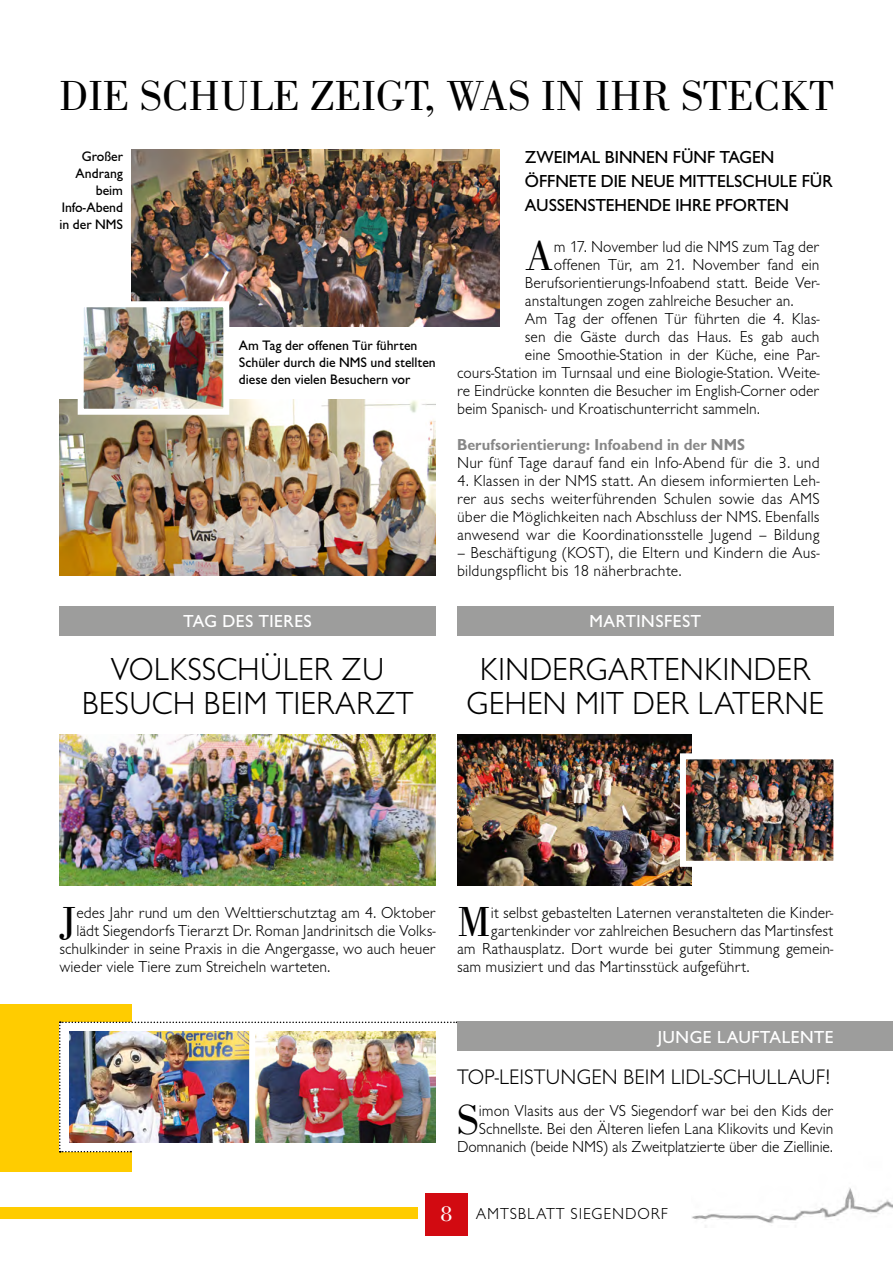
<style>
.page{position:relative;width:893px;height:1263px;background:#fff}
.page>*{position:absolute;margin:0;border:0;box-sizing:border-box;transform-origin:0 0}
.t1{font:43.5px "Bodoni";color:#000}
.t2{font:300 33px/34.5px "Chantilly LH";color:#000;text-align:center}
.t3{font:300 21.75px "Chantilly LH";color:#000}
.t4{font:18px/24px "Chantilly";color:#000}
.t5{font:18px "Chantilly";letter-spacing:.03em;color:#fff}
.t6{font:300 16.5px/18px "Chantilly LH";color:#000;text-align:right}
.t7{font:700 16.5px "Chantilly";color:#878787}
.t8{font:300 16.5px "Chantilly LH";letter-spacing:.05em;color:#000}
.t9{font:14.25px/17.1px "Chantilly";color:#000;text-align:right}
.s1{font-family:"Bodoni";font-weight:400;font-size:22.5px;color:#fff}
</style>
<div class="page">
<img style="left:692px;top:1187px;width:201px;height:41px">
<div style="left:425px;top:1193px;width:43px;height:42px;background:#d20a11"></div>
<div style="left:0;top:1208px;width:418px;height:11px;background:#fc0"></div>
<div style="left:0;top:1004px;width:131px;height:167px;background:#fc0"></div>
<div style="left:457px;top:1021px;width:436px;height:30px;background:#9d9d9c"></div>
<svg style="left:59px;top:1021px;width:398px;height:131px"></svg>
<div style="left:457px;top:606px;width:376px;height:30px;background:#9d9d9c"></div>
<div style="left:60px;top:606px;width:376px;height:30px;background:#9d9d9c"></div>
<img style="left:457px;top:735px;width:235px;height:150px">
<img style="left:60px;top:735px;width:376px;height:150px">
<img style="left:132px;top:150px;width:367px;height:177px">
<img style="left:60px;top:399px;width:376px;height:177px">
<img style="left:85px;top:308px;width:137px;height:100px">
<div style="left:78px;top:301px;width:151px;height:114px;border:6px solid #fff"></div>
<img style="left:69px;top:1031px;width:180px;height:111px">
<img style="left:255px;top:1031px;width:181px;height:111px">
<img style="left:687px;top:760px;width:145px;height:100px">
<div style="left:680px;top:753px;width:159px;height:114px;border:6px solid #fff"></div>
<div style="left:249px;top:1029px;width:6px;height:118px;background:#fff"></div>
<h1 class="t1" style="left:59px;top:72px;width:776px">DIE SCHULE ZEIGT, WAS IN IHR STECKT</h1>
<p class="t4" style="left:525px;top:146px;width:309px">ZWEIMAL BINNEN FÜNF TAGEN<br>ÖFFNETE DIE NEUE MITTELSCHULE FÜR<br>AUSSENSTEHENDE IHRE PFORTEN</p>
<h1 class="t1" style="left:525px;top:231px;width:30px">A</h1>
<p class="t6" style="left:554px;top:238px;width:267px">m 17. November lud die NMS zum Tag der</p>
<p class="t9" style="left:59px;top:148px;width:65px">Großer<br>Andrang beim<br>Info-Abend in der NMS</p>
<p class="t6" style="left:554px;top:256px;width:267px">offenen Tür, am 21. November fand ein</p>
<p class="t6" style="left:525px;top:274px;width:296px">Berufsorientierungs-Infoabend statt. Beide Ver-</p>
<p class="t6" style="left:525px;top:292px;width:270px">anstaltungen zogen zahlreiche Besucher an.</p>
<p class="t6" style="left:525px;top:310px;width:296px">Am Tag der offenen Tür führten die 4. Klas-</p>
<p class="t6" style="left:525px;top:328px;width:296px">sen die Gäste durch das Haus. Es gab auch</p>
<p class="t6" style="left:525px;top:346px;width:296px">eine Smoothie-Station in der Küche, eine Par-</p>
<p class="t6" style="left:457px;top:364px;width:364px">cours-Station im Turnsaal und eine Biologie-Station. Weite-</p>
<p class="t6" style="left:457px;top:382px;width:364px">re Eindrücke konnten die Besucher im English-Corner oder</p>
<p class="t6" style="left:457px;top:400px;width:304px">beim Spanisch- und Kroatischunterricht sammeln.</p>
<p class="t7" style="left:457px;top:435px;width:289px">Berufsorientierung: Infoabend in der NMS</p>
<p class="t6" style="left:457px;top:454px;width:364px">Nur fünf Tage darauf fand ein Info-Abend für die 3. und</p>
<p class="t6" style="left:457px;top:472px;width:364px;text-align:justify">4. Klassen in der NMS statt. An diesem informierten Leh&shy;rer aus sechs weiterführenden Schulen sowie das AMS über die Möglichkeiten nach Abschluss der NMS. Ebenfalls anwesend war die Koordinationsstelle Jugend – Bildung</p>
<p class="t6" style="left:457px;top:544px;width:364px;text-align:left">– Beschäftigung (KOST), die Eltern und Kindern die Aus&shy;bildungspflicht bis 18 näherbrachte.</p>
<p class="t9" style="left:239px;top:337px;width:198px;text-align:left">Am Tag der offenen Tür führten<br>Schüler durch die NMS und stellten diese den vielen Besuchern vor</p>
<p class="t5" style="left:184px;top:611px;width:130px">TAG DES TIERES</p>
<p class="t5" style="left:589px;top:611px;width:113px">MARTINSFEST</p>
<h2 class="t2" style="left:466px;top:652px;width:359px">KINDERGARTENKINDER<br>GEHEN MIT DER LATERNE</h2>
<h2 class="t2" style="left:82px;top:652px;width:333px">VOLKSSCHÜLER ZU<br>BESUCH BEIM TIERARZT</h2>
<h1 class="t1" style="left:60px;top:897px;width:18px">J</h1>
<p class="t6" style="left:76px;top:904px;width:361px">edes Jahr rund um den Welttierschutztag am 4. Oktober</p>
<p class="t6" style="left:76px;top:922px;width:361px">lädt Siegendorfs Tierarzt Dr. Roman Jandrinitsch die Volks-</p>
<p class="t6" style="left:60px;top:940px;width:378px">schulkinder in seine Praxis in die Angergasse, wo auch heuer</p>
<p class="t6" style="left:60px;top:958px;width:272px">wieder viele Tiere zum Streicheln warteten.</p>
<h1 class="t1" style="left:457px;top:897px;width:35px">M</h1>
<p class="t6" style="left:491px;top:904px;width:344px">it selbst gebastelten Laternen veranstalteten die Kinder-</p>
<p class="t6" style="left:491px;top:922px;width:344px">gartenkinder vor zahlreichen Besuchern das Martinsfest</p>
<p class="t6" style="left:457px;top:940px;width:378px">am Rathausplatz. Dort wurde bei guter Stimmung gemein-</p>
<p class="t6" style="left:457px;top:958px;width:294px">sam musiziert und das Martinsstück aufgeführt.</p>
<p class="t5" style="left:658px;top:1027px;width:177px">JUNGE LAUFTALENTE</p>
<h3 class="t3" style="left:457px;top:1066px;width:375px">TOP-LEISTUNGEN BEIM LIDL-SCHULLAUF!</h3>
<h1 class="t1" style="left:457px;top:1095px;width:23px">S</h1>
<p class="t6" style="left:457px;top:1102px;width:378px">imon Vlasits aus der VS Siegendorf war bei den Kids der<br>Schnellste. Bei den Älteren liefen Lana Klikovits und Kevin<br>Domnanich (beide NMS) als Zweitplatzierte über die Ziellinie.</p>
<p class="t8" style="left:441px;top:1204px;width:229px"><span class="s1">8</span> AMTSBLATT SIEGENDORF</p>
</div>
